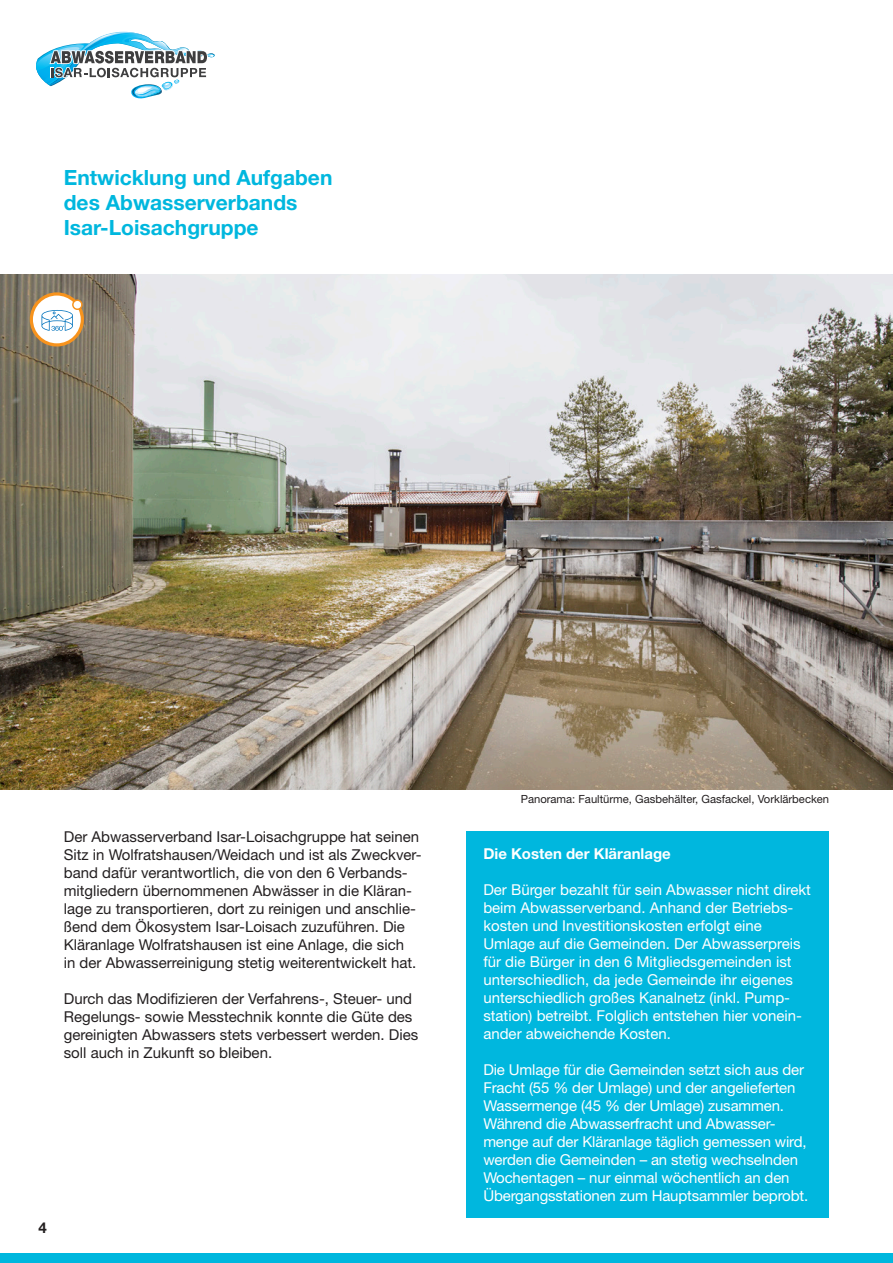
<style>
.page{position:relative;width:893px;height:1263px;background:#fff}
.page>*{position:absolute;margin:0;border:0;box-sizing:border-box;transform-origin:0 0}
.t1{font:700 21px/25.2px "Helvetica Neue LT Std";color:#00b7de}
.t2{font:15px/18px "Helvetica Neue LT Std";color:#fff}
.t3{font:15px/18px "Helvetica Neue LT Std";color:#231f20}
.t4{font:700 15px "Helvetica Neue LT Std";color:#fff}
.t5{font:700 15px "Helvetica Neue LT Std";color:#231f20}
.t6{font:11.25px "Helvetica Neue LT Std";color:#231f20}
</style>
<div class="page">
<div style="left:0;top:1253px;width:893px;height:10px;background:#00b7de"></div>
<svg style="left:36px;top:31px;width:179px;height:68px"></svg>
<div style="left:466px;top:831px;width:363px;height:387px;background:#00b7de"></div>
<img style="left:0;top:274px;width:893px;height:515px">
<svg style="left:30px;top:292px;width:54px;height:54px"></svg>
<p class="t1" style="left:64px;top:164px;width:270px">Entwicklung und Aufgaben des Abwasserverbands<br>Isar-Loisachgruppe</p>
<p class="t3" style="left:64px;top:827px;width:357px">Der Abwasserverband Isar-Loisachgruppe hat seinen</p>
<p class="t3" style="left:64px;top:845px;width:359px">Sitz in Wolfratshausen/Weidach und ist als Zweckver&shy;band dafür verantwortlich, die von den 6 Verbands&shy;mitgliedern übernommenen Abwässer in die Kläran&shy;lage zu transportieren, dort zu reinigen und anschlie&shy;ßend dem Ökosystem Isar-Loisach zuzuführen. Die Kläranlage Wolfratshausen ist eine Anlage, die sich<br>in der Abwasserreinigung stetig weiterentwickelt hat.</p>
<p class="t3" style="left:64px;top:989px;width:356px">Durch das Modifizieren der Verfahrens-, Steuer- und Regelungs- sowie Messtechnik konnte die Güte des gereinigten Abwassers stets verbessert werden. Dies soll auch in Zukunft so bleiben.</p>
<p class="t5" style="left:38px;top:1219px;width:10px">4</p>
<p class="t6" style="left:521px;top:793px;width:310px">Panorama: Faultürme, Gasbehälter, Gasfackel, Vorklärbecken</p>
<p class="t4" style="left:483px;top:844px;width:189px">Die Kosten der Kläranlage</p>
<p class="t2" style="left:483px;top:880px;width:329px">Der Bürger bezahlt für sein Abwasser nicht direkt beim Abwasserverband. Anhand der Betriebs&shy;kosten und Investitionskosten erfolgt eine Umlage auf die Gemeinden. Der Abwasserpreis für die Bürger in den 6 Mitgliedsgemeinden ist unterschiedlich, da jede Gemeinde ihr eigenes unterschiedlich großes Kanalnetz (inkl. Pump&shy;station) betreibt. Folglich entstehen hier vonein&shy;ander abweichende Kosten.</p>
<p class="t2" style="left:483px;top:1060px;width:326px">Die Umlage für die Gemeinden setzt sich aus der Fracht (55 % der Umlage) und der angelieferten Wassermenge (45 % der Umlage) zusammen.<br>Während die Abwasserfracht und Abwasser&shy;menge auf der Kläranlage täglich gemessen wird, werden die Gemeinden – an stetig wechselnden Wochentagen – nur einmal wöchentlich an den Übergangsstationen zum Hauptsammler beprobt.</p>
</div>
